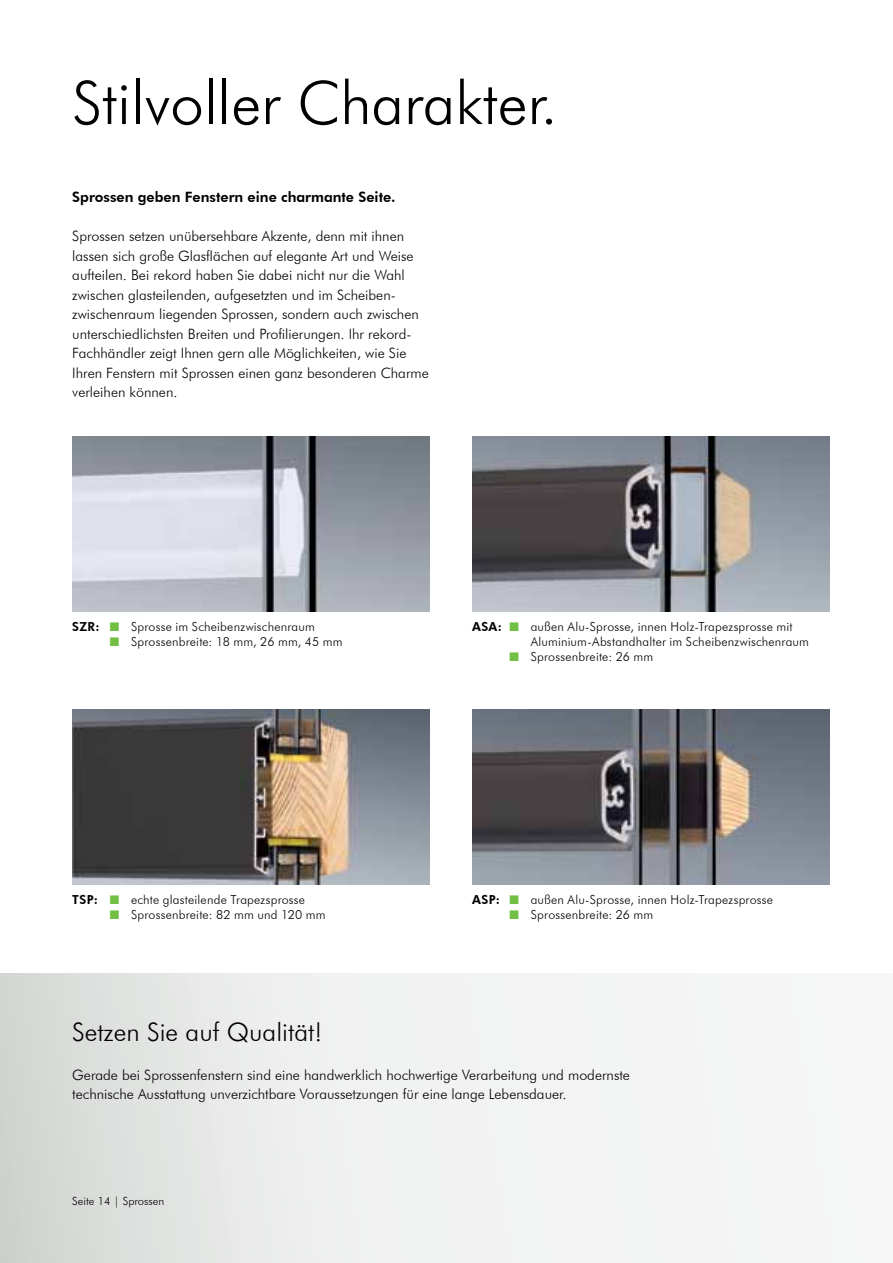
<style>
.page{position:relative;width:893px;height:1263px;background:#fff}
.page>*{position:absolute;margin:0;border:0;box-sizing:border-box;transform-origin:0 0}
.t1{font:300 60px "Futura BT";color:#000}
.t2{font:300 25.5px "Futura BT";color:#000}
.t3{font:300 14.25px/19.5px "Futura BT";color:#000}
.t4{font:800 14.25px "Futura BT";color:#000}
.t5{font:300 12.45px/15px "Futura BT";letter-spacing:.015em;color:#000}
.t6{font:300 11.25px "Futura BT";color:#000}
.s1{font-weight:800}
.s2{color:#72bf44}
</style>
<div class="page">
<div style="left:0;top:974px;width:893px;height:289px;background:linear-gradient(to right,#dde0dd,#fcfcfd)"></div>
<img style="left:72px;top:709px;width:357px;height:176px">
<img style="left:72px;top:436px;width:357px;height:176px">
<img style="left:472px;top:709px;width:357px;height:176px">
<img style="left:472px;top:436px;width:357px;height:176px">
<h1 class="t1" style="left:72px;top:66px;width:487px">Stilvoller Charakter.</h1>
<p class="t4" style="left:72px;top:188px;width:325px">Sprossen geben Fenstern eine charmante Seite.</p>
<p class="t3" style="left:72px;top:226px;width:358px">Sprossen setzen unübersehbare Akzente, denn mit ihnen lassen sich große Glasflächen auf elegante Art und Weise aufteilen. Bei rekord haben Sie dabei nicht nur die Wahl zwischen glasteilenden, aufgesetzten und im Scheiben&shy;zwischenraum liegenden Sprossen, sondern auch zwischen unterschiedlichsten Breiten und Profilierungen. Ihr rekord-Fachhändler zeigt Ihnen gern alle Möglichkeiten, wie Sie Ihren Fenstern mit Sprossen einen ganz besonderen Charme verleihen können.</p>
<p class="t5" style="left:72px;top:619px;width:244px"><span class="s1">SZR:</span> <span class="s2">■</span> Sprosse im Scheibenzwischenraum</p>
<p class="t5" style="left:110px;top:634px;width:234px"><span class="s2">■</span> Sprossenbreite: 18 mm, 26 mm, 45 mm</p>
<p class="t5" style="left:531px;top:619px;width:280px;text-indent:-59px"><span class="s1">ASA:</span> <span class="s2">■</span> außen Alu-Sprosse, innen Holz-Trapezsprosse mit<br>Aluminium-Abstandhalter im Scheibenzwischenraum</p>
<p class="t5" style="left:510px;top:649px;width:145px"><span class="s2">■</span> Sprossenbreite: 26 mm</p>
<p class="t5" style="left:72px;top:892px;width:234px"><span class="s1">TSP:</span> <span class="s2">■</span> echte glasteilende Trapezsprosse</p>
<p class="t5" style="left:110px;top:907px;width:217px"><span class="s2">■</span> Sprossenbreite: 82 mm und 120 mm</p>
<p class="t5" style="left:472px;top:892px;width:303px"><span class="s1">ASP:</span> <span class="s2">■</span> außen Alu-Sprosse, innen Holz-Trapezsprosse</p>
<p class="t5" style="left:510px;top:907px;width:145px"><span class="s2">■</span> Sprossenbreite: 26 mm</p>
<h2 class="t2" style="left:72px;top:1016px;width:252px">Setzen Sie auf Qualität!</h2>
<p class="t3" style="left:72px;top:1065px;width:559px">Gerade bei Sprossenfenstern sind eine handwerklich hochwertige Verarbeitung und modernste technische Ausstattung unverzichtbare Voraussetzungen für eine lange Lebensdauer.</p>
<p class="t6" style="left:72px;top:1194px;width:94px">Seite 14 | Sprossen</p>
</div>
